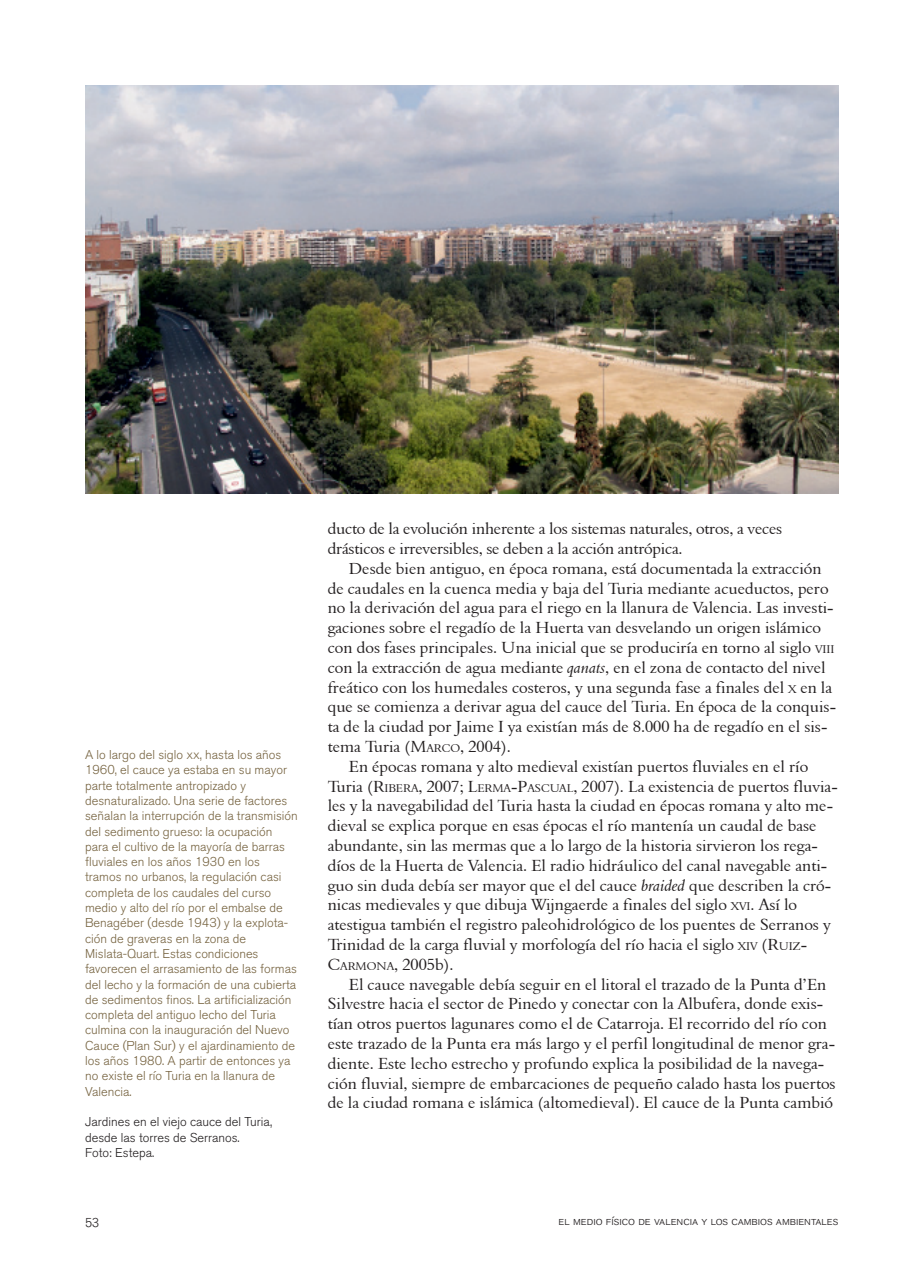
<style>
.page{position:relative;width:915px;height:1276px;background:#fff}
.page>*{position:absolute;margin:0;border:0;box-sizing:border-box;transform-origin:0 0}
.TEXTO{font:16.5px/19.8px "Aldine 401 BT Roman A";color:#231f20}
.t1{font:13.5px "Akzidenz Grotesk BQ Light SC";color:#231f20}
.DESTACADOS{font:300 12.75px/15.3px "Akzidenz Grotesk BQ";color:#766340}
.t2{font:300 12.75px/15.3px "Akzidenz Grotesk BQ";color:#231f20}
.t3{font:12px "Akzidenz Grotesk BQ Light SC";color:#231f20}
.s1{font-family:"Akzidenz Grotesk BQ Light SC";font-weight:400}
.s2{font-size:11.55px}
.s3{font-family:"Aldine 401 BT Italic A"}
.s4{font-style:inherit}
</style>
<div class="page">
<img style="left:85px;top:85px;width:753px;height:408px">
<p class="DESTACADOS" style="left:85px;top:747px;width:214px">A lo largo del siglo <span class="s1">xx,</span> hasta los años 1960, el cauce ya estaba en su mayor parte totalmente antropizado y desnaturalizado. Una serie de factores señalan la interrupción de la transmisión del sedimento grueso: la ocupación para el cultivo de la mayoría de barras fluviales en los años 1930 en los tramos no urbanos, la regulación casi completa de los caudales del curso medio y alto del río por el embalse de Benagéber (desde 1943) y la explota&shy;ción de graveras en la zona de Mislata-Quart. Estas condiciones favorecen el arrasamiento de las formas del lecho y la formación de una cubierta de sedimentos finos. La artificialización completa del antiguo lecho del Turia culmina con la inauguración del Nuevo Cauce (Plan Sur) y el ajardinamiento de los años 1980. A partir de entonces ya no existe el río Turia en la llanura de Valencia.</p>
<p class="t2" style="left:85px;top:1114px;width:188px">Jardines en el viejo cauce del Turia, desde las torres de Serranos.</p>
<p class="t2" style="left:85px;top:1145px;width:71px">Foto: Estepa.</p>
<p class="TEXTO" style="left:327px;top:518px;width:456px">ducto de la evolución inherente a los sistemas naturales, otros, a veces drásticos e irreversibles, se deben a la acción antrópica.</p>
<p class="TEXTO" style="left:327px;top:558px;width:510px;text-indent:21px">Desde bien antiguo, en época romana, está documentada la extracción de caudales en la cuenca media y baja del Turia mediante acueductos, pero no la derivación del agua para el riego en la llanura de Valencia. Las investi&shy;gaciones sobre el regadío de la Huerta van desvelando un origen islámico con dos fases principales. Una inicial que se produciría en torno al siglo <span class="s2">VIII </span>con la extracción de agua mediante <span class="s3">qanats</span>, en el zona de contacto del nivel freático con los humedales costeros, y una segunda fase a finales del <span class="s2">X</span> en la que se comienza a derivar agua del cauce del Turia. En época de la conquis&shy;ta de la ciudad por Jaime I ya existían más de 8.000 ha de regadío en el sis&shy;tema Turia (<span class="s4">M</span><span class="s2">ARCO</span>, 2004).</p>
<p class="TEXTO" style="left:327px;top:756px;width:511px;text-indent:21px">En épocas romana y alto medieval existían puertos fluviales en el río Turia (<span class="s4">R</span><span class="s2">IBERA</span>, 2007; <span class="s4">L</span><span class="s2">ERMA</span><span class="s4">-P</span><span class="s2">ASCUAL</span>, 2007). La existencia de puertos fluvia&shy;les y la navegabilidad del Turia hasta la ciudad en épocas romana y alto me&shy;dieval se explica porque en esas épocas el río mantenía un caudal de base abundante, sin las mermas que a lo largo de la historia sirvieron los rega&shy;díos de la Huerta de Valencia. El radio hidráulico del canal navegable anti&shy;guo sin duda debía ser mayor que el del cauce <span class="s3">braided</span> que describen la cró&shy;nicas medievales y que dibuja Wijngaerde a finales del siglo <span class="s2">XVI</span>. Así lo atestigua también el registro paleohidrológico de los puentes de Serranos y Trinidad de la carga fluvial y morfología del río hacia el siglo <span class="s2">XIV</span> (<span class="s4">R</span><span class="s2">UIZ</span><span class="s4">-C</span><span class="s2">ARMONA</span>, 2005b).</p>
<p class="TEXTO" style="left:327px;top:974px;width:509px;text-indent:21px">El cauce navegable debía seguir en el litoral el trazado de la Punta d’En Silvestre hacia el sector de Pinedo y conectar con la Albufera, donde exis&shy;tían otros puertos lagunares como el de Catarroja. El recorrido del río con este trazado de la Punta era más largo y el perfil longitudinal de menor gra&shy;diente. Este lecho estrecho y profundo explica la posibilidad de la navega&shy;ción fluvial, siempre de embarcaciones de pequeño calado hasta los puertos de la ciudad romana e islámica (altomedieval). El cauce de la Punta cambió</p>
<p class="t1" style="left:85px;top:1212px;width:16px">53</p>
<p class="t3" style="left:558px;top:1213px;width:281px">el medio físico de valencia y los cambios ambientales</p>
</div>
